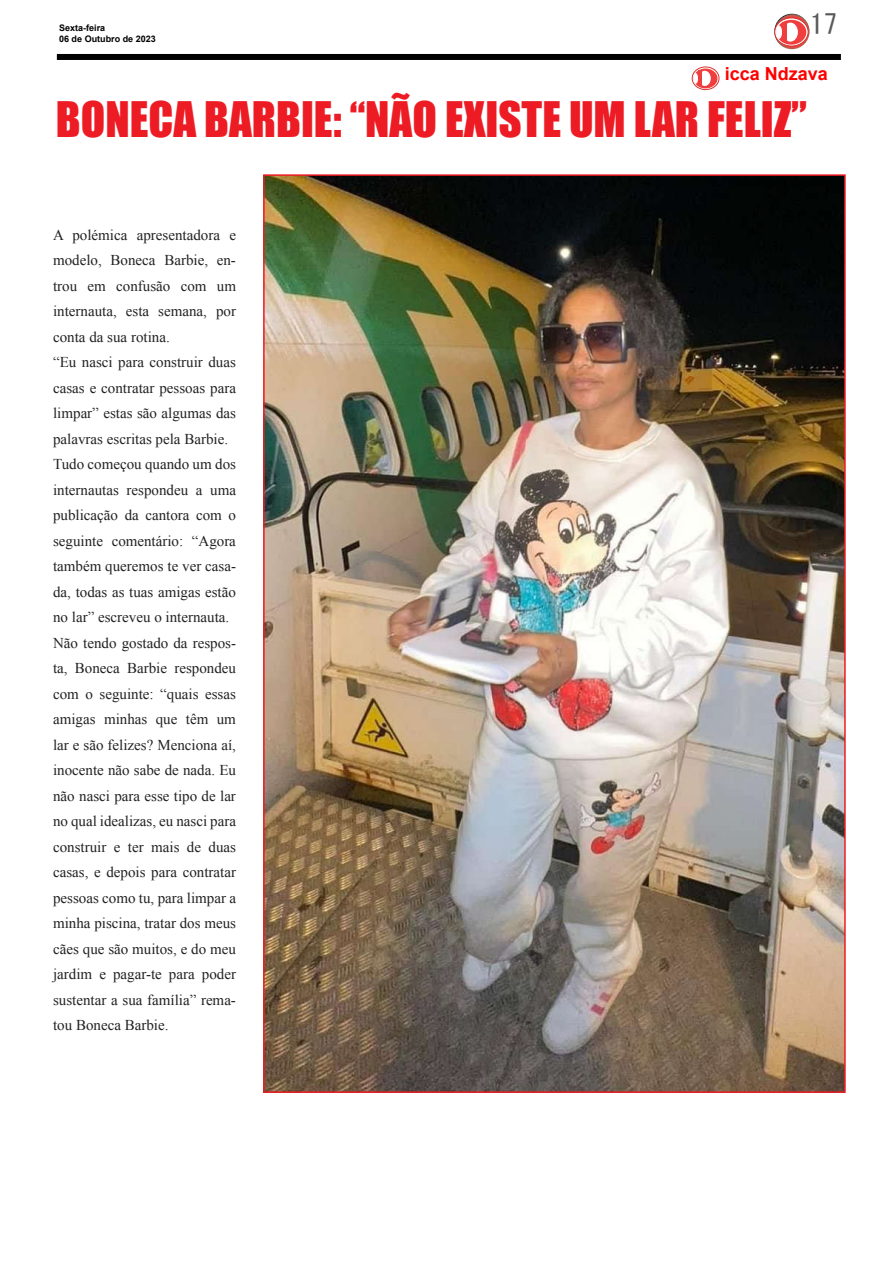
<style>
.page{position:relative;width:893px;height:1263px;background:#fff}
.page>*{position:absolute;margin:0;border:0;box-sizing:border-box;transform-origin:0 0}
.t1{font:45px "Impact";color:#ed1c24}
.t2{font:27px "MS Gothic";color:#58595b}
.t3{font:700 18px "Arial";color:#fe0000}
.t4{font:15px/25.5px "Times New Roman";color:#222}
.t5{font:700 9px "Arial";color:#000}
</style>
<div class="page">
<svg style="left:774px;top:14px;width:35px;height:35px"></svg>
<svg style="left:775px;top:18px;width:33px;height:28px"></svg>
<div style="left:775px;top:18px;width:33px;height:28px;border:1px solid #d9322f;border-radius:50%"></div>
<div style="left:776px;top:20px;width:30px;height:25px;background:#ef3e3d;border-radius:50%"></div>
<div style="left:776px;top:26px;width:6px;height:13px;background:#fff;border-radius:50%"></div>
<div style="left:783px;top:23px;width:15px;height:19px;background:#fff;border-radius:50%"></div>
<hr style="left:783px;top:22px;width:4px;height:20px;background:#ef3e3d">
<div style="left:57px;top:54px;width:784px;height:6px;background:#000"></div>
<svg style="left:692px;top:67px;width:27px;height:23px"></svg>
<div style="left:692px;top:67px;width:27px;height:23px;border:1px solid #d9322f;border-radius:50%"></div>
<div style="left:693px;top:69px;width:24px;height:19px;background:#ef3e3d;border-radius:50%"></div>
<div style="left:693px;top:73px;width:5px;height:11px;background:#fff;border-radius:50%"></div>
<div style="left:699px;top:71px;width:12px;height:15px;background:#fff;border-radius:50%"></div>
<hr style="left:699px;top:71px;width:3px;height:15px;background:#ef3e3d">
<img style="left:266px;top:177px;width:577px;height:913px">
<p class="t5" style="left:59px;top:22px;width:48px">Sexta-feira</p>
<h2 class="t2" style="left:810px;top:11px;width:28px">17</h2>
<p class="t5" style="left:59px;top:33px;width:98px">06 de Outubro de 2023</p>
<p class="t3" style="left:725px;top:62px;width:105px">icca Ndzava</p>
<h1 class="t1" style="left:56px;top:84px;width:753px">BONECA BARBIE: “NÃO EXISTE UM LAR FELIZ”</h1>
<p class="t4" style="left:53px;top:222px;width:184px">A polémica apresentadora e modelo, Boneca Barbie, en&shy;trou em confusão com um internauta, esta semana, por conta da sua rotina.<br>“Eu nasci para construir duas casas e contratar pessoas para limpar” estas são algumas das palavras escritas pela Barbie.<br>Tudo começou quando um dos internautas respondeu a uma publicação da cantora com o seguinte comentário: “Agora também queremos te ver casa&shy;da, todas as tuas amigas estão no lar” escreveu o internauta.<br>Não tendo gostado da respos&shy;ta, Boneca Barbie respondeu com o seguinte: “quais essas amigas minhas que têm um lar e são felizes? Menciona aí, inocente não sabe de nada. Eu não nasci para esse tipo de lar no qual idealizas, eu nasci para construir e ter mais de duas casas, e depois para contratar pessoas como tu, para limpar a minha piscina, tratar dos meus cães que são muitos, e do meu jardim e pagar-te para poder sustentar a sua família” rema&shy;tou Boneca Barbie.</p>
</div>
